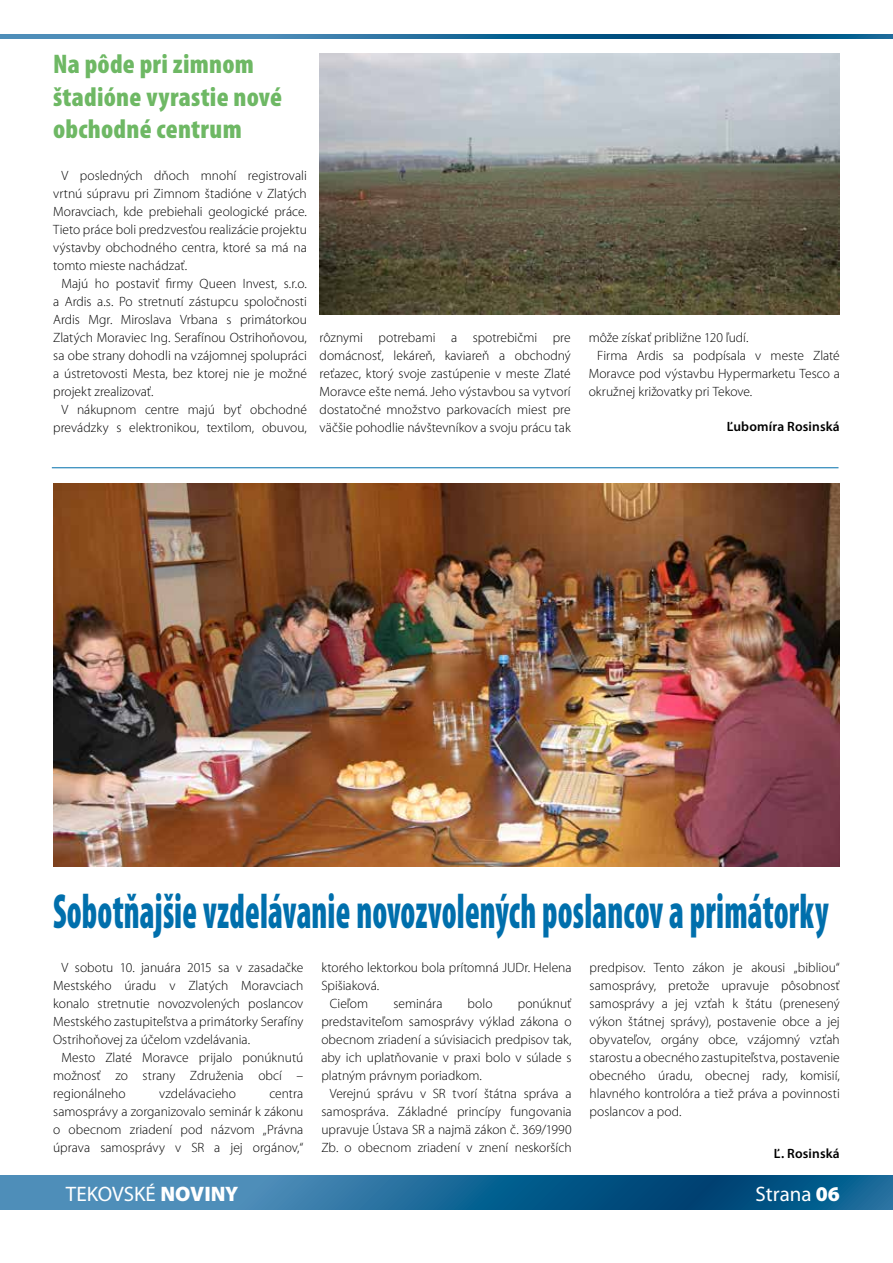
<style>
.page{position:relative;width:893px;height:1263px;background:#fff}
.page>*{position:absolute;margin:0;border:0;box-sizing:border-box;transform-origin:0 0}
.t1{font:900 condensed 49.5px "Mini Pro";letter-spacing:.005em;color:#006fac;scale:.67 1}
.t2{font:900 condensed 27px/32.4px "Mini Pro";letter-spacing:.01em;color:#6eb864}
.t3{font:21px "Mini Pro";color:#fff}
.t4{font:300 13.5px/18px "Mini Pro";letter-spacing:.005em;color:#000;text-align:justify}
.t5{font:600 13.5px "Mini Pro";letter-spacing:.01em;color:#000}
.s1{font-weight:900}
</style>
<div class="page">
<svg style="left:0;top:1176px;width:893px;height:34px;background:#236d9b"></svg>
<svg style="left:0;top:34px;width:893px;height:4px;background:#246d9c"></svg>
<hr style="left:52px;top:467px;width:786px;height:1px;background:#006fac">
<img style="left:53px;top:484px;width:787px;height:383px">
<img style="left:320px;top:53px;width:520px;height:262px">
<h2 class="t2" style="left:53px;top:49px;width:230px">Na pôde pri zimnom štadióne vyrastie nové obchodné centrum</h2>
<p class="t4" style="left:53px;top:167px;width:255px;text-indent:9px">V posledných dňoch mnohí registrovali vrtnú súpravu pri Zimnom štadióne v Zlatých Moravciach, kde prebiehali geologické práce.<br>Tieto práce boli predzvesťou realizácie projektu výstavby obchodného centra, ktoré sa má na tomto mieste nachádzať.</p>
<p class="t4" style="left:53px;top:275px;width:255px;text-indent:9px">Majú ho postaviť firmy Queen Invest, s.r.o. a Ardis a.s. Po stretnutí zástupcu spoločnosti Ardis Mgr. Miroslava Vrbana s primátorkou Zlatých Moraviec Ing. Serafínou Ostrihoňovou, sa obe strany dohodli na vzájomnej spolupráci a ústretovosti Mesta, bez ktorej nie je možné projekt zrealizovať.</p>
<p class="t4" style="left:53px;top:401px;width:255px;text-align:right">V nákupnom centre majú byť obchodné prevádzky s elektronikou, textilom, obuvou,</p>
<p class="t4" style="left:320px;top:329px;width:253px">rôznymi potrebami a spotrebičmi pre domácnosť, lekáreň, kaviareň a obchodný reťazec, ktorý svoje zastúpenie v meste Zlaté Moravce ešte nemá. Jeho výstavbou sa vytvorí dostatočné množstvo parkovacích miest pre väčšie pohodlie návštevníkov a svoju prácu tak</p>
<p class="t4" style="left:589px;top:329px;width:161px">môže získať približne 120 ľudí.</p>
<p class="t4" style="left:597px;top:347px;width:244px">Firma Ardis sa podpísala v meste Zlaté</p>
<p class="t4" style="left:589px;top:365px;width:253px">Moravce pod výstavbu Hypermarketu Tesco a</p>
<p class="t4" style="left:589px;top:383px;width:165px">okružnej križovatky pri Tekove.</p>
<p class="t5" style="left:727px;top:418px;width:115px">Ľubomíra Rosinská</p>
<h1 class="t1" style="left:53px;top:884px;width:1159px">Sobotňajšie vzdelávanie novozvolených poslancov a primátorky</h1>
<p class="t4" style="left:53px;top:959px;width:252px;text-indent:9px">V sobotu 10. januára 2015 sa v zasadačke Mestského úradu v Zlatých Moravciach konalo stretnutie novozvolených poslancov Mestského zastupiteľstva a primátorky Serafíny Ostrihoňovej za účelom vzdelávania.</p>
<p class="t4" style="left:53px;top:1049px;width:252px;text-indent:9px">Mesto Zlaté Moravce prijalo ponúknutú možnosť zo strany Združenia obcí – regionálneho</p>
<p class="t4" style="left:159px;top:1085px;width:79px">vzdelávacieho</p>
<p class="t4" style="left:53px;top:1085px;width:252px;text-indent:216px">centra samosprávy a zorganizovalo seminár k zákonu o obecnom zriadení pod názvom „Právna úprava samosprávy v SR a jej orgánov,“</p>
<p class="t4" style="left:321px;top:959px;width:252px">ktorého lektorkou bola prítomná JUDr. Helena</p>
<p class="t4" style="left:321px;top:977px;width:59px">Spišiaková.</p>
<p class="t4" style="left:330px;top:995px;width:40px">Cieľom</p>
<p class="t4" style="left:393px;top:995px;width:51px">seminára</p>
<p class="t4" style="left:468px;top:995px;width:27px">bolo</p>
<p class="t4" style="left:321px;top:995px;width:252px;text-indent:196px">ponúknuť predstaviteľom samosprávy výklad zákona o obecnom zriadení a súvisiacich predpisov tak, aby ich uplatňovanie v praxi bolo v súlade s platným právnym poriadkom.</p>
<p class="t4" style="left:321px;top:1085px;width:252px;text-indent:9px">Verejnú správu v SR tvorí štátna správa a samospráva. Základné princípy fungovania upravuje Ústava SR a najmä zákon č. 369/1990<br>Zb. o obecnom zriadení v znení neskorších</p>
<p class="t4" style="left:590px;top:959px;width:252px">predpisov. Tento zákon je akousi „bibliou“ samosprávy, pretože upravuje pôsobnosť samosprávy a jej vzťah k štátu (prenesený výkon štátnej správy), postavenie obce a jej obyvateľov, orgány obce, vzájomný vzťah starostu a obecného zastupiteľstva, postavenie obecného úradu, obecnej rady, komisií, hlavného kontrolóra a tiež práva a povinnosti poslancov a pod.</p>
<p class="t5" style="left:774px;top:1145px;width:67px">Ľ. Rosinská</p>
<h3 class="t3" style="left:66px;top:1182px;width:174px">TEKOVSKÉ <span class="s1">NOVINY</span></h3>
<h3 class="t3" style="left:756px;top:1182px;width:86px">Strana <span class="s1">06</span></h3>
</div>
